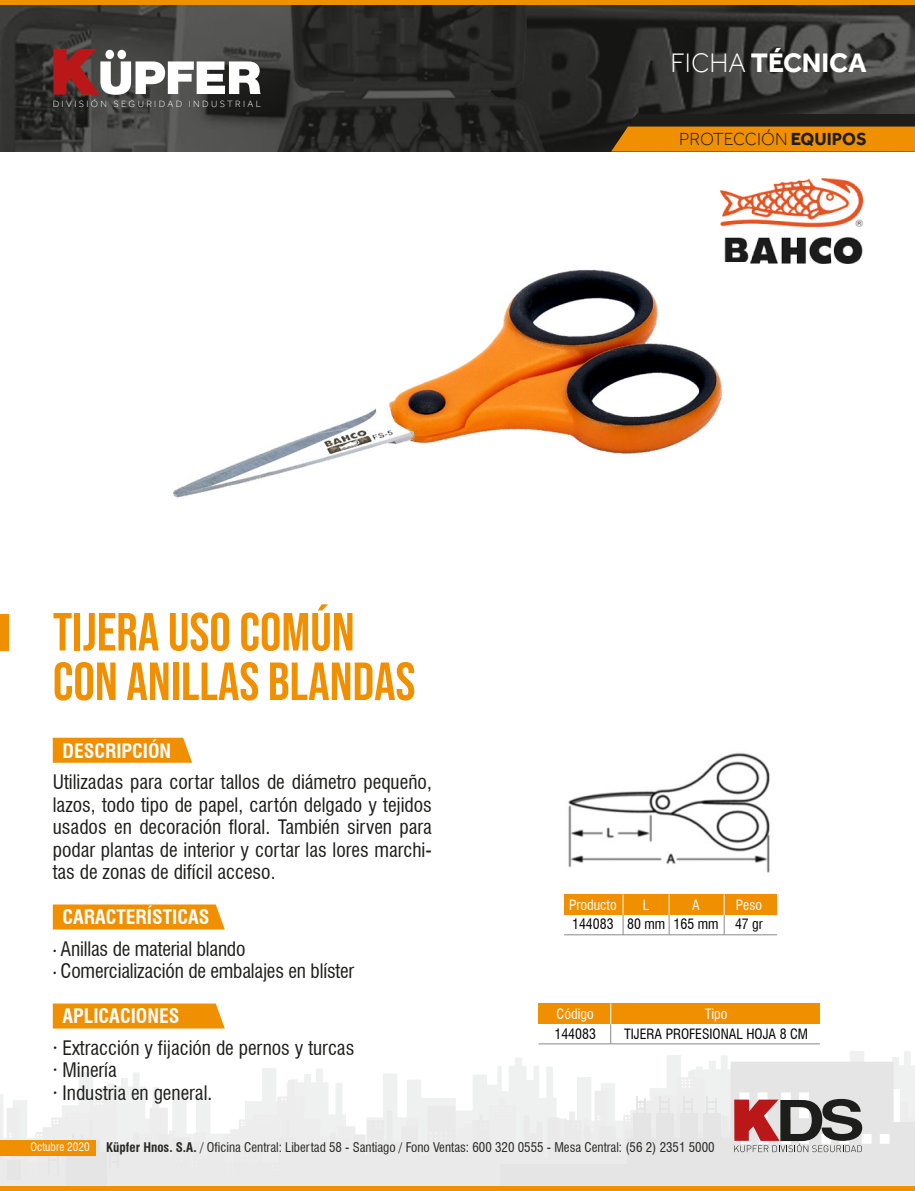
<style>
.page{position:relative;width:915px;height:1191px;background:#fff}
.page>*{position:absolute;margin:0;border:0;box-sizing:border-box;transform-origin:0 0}
.t1{font:53.55px/49.5px "Bebas Neue";color:#f08f00}
.t2{font:700 27.45px "Effra";color:#fff}
.t3{font:condensed 19.5px/22.5px "Swiss 721 BT";color:#1d1d1b}
.t4{font:700 condensed 19.5px "Swiss 721 BT";color:#fff}
.t5{font:300 18px "Effra";color:#1d1d1b}
.t6{font:condensed 13.8px "Swiss 721 BT";color:#000}
.t7{font:condensed 13.8px "Swiss 721 BT";color:#fff}
.t8{font:condensed 13.05px "Swiss 721 BT";color:#272726}
.t9{font:condensed 11.4px "Swiss 721 BT";color:#fff}
.t10{font:300 9.45px "Effra";letter-spacing:.25em;color:#fff}
.s1{font-weight:300}
.s2{font-weight:700}
.s3{font-weight:700;color:#fff}
.s4{font-family:"Myriad Pro";font-stretch:normal}
</style>
<div class="page">
<img style="left:0;top:5px;width:914px;height:147px">
<svg style="left:53px;top:737px;width:139px;height:25px;background:#f0950f"></svg>
<div style="left:53px;top:904px;width:172px;height:25px;background:#f08f00"></div>
<div style="left:53px;top:1003px;width:172px;height:25px;background:#f08f00"></div>
<svg style="left:0;top:1051px;width:914px;height:140px"></svg>
<div style="left:0;top:0;width:914px;height:5px;background:#f08f00"></div>
<svg style="left:53px;top:49px;width:207px;height:46px"></svg>
<svg style="left:611px;top:114px;width:303px;height:38px;background:#a4660a"></svg>
<div style="left:0;top:613px;width:9px;height:37px;background:#f08f00"></div>
<img style="left:720px;top:179px;width:141px;height:84px">
<img style="left:172px;top:269px;width:551px;height:229px">
<div style="left:538px;top:1003px;width:281px;height:21px;background:#f08f00"></div>
<svg style="left:610px;top:1003px;width:1px;height:40px"></svg>
<hr style="left:538px;top:1043px;width:281px;height:1px;background:#898989">
<div style="left:564px;top:894px;width:212px;height:21px;background:#f08f00"></div>
<svg style="left:622px;top:894px;width:1px;height:40px"></svg>
<svg style="left:668px;top:894px;width:1px;height:40px"></svg>
<svg style="left:723px;top:894px;width:1px;height:40px"></svg>
<hr style="left:564px;top:934px;width:212px;height:1px;background:#898989">
<img style="left:568px;top:753px;width:202px;height:120px">
<p class="t10" style="left:53px;top:98px;width:210px">DIVISIÓN SEGURIDAD INDUSTRIAL</p>
<h1 class="t1" style="left:53px;top:606px;width:364px">TIJERA USO COMÚN<br>CON ANILLAS BLANDAS</h1>
<h2 class="t2" style="left:670px;top:48px;width:197px"><span class="s1">FICHA</span> TÉCNICA</h2>
<p class="t5" style="left:679px;top:129px;width:189px">PROTECCIÓN <span class="s2">EQUIPOS</span></p>
<p class="t4" style="left:63px;top:739px;width:110px">DESCRIPCIÓN</p>
<p class="t3" style="left:53px;top:770px;width:380px;text-align:justify">Utilizadas para cortar tallos de diámetro pequeño, lazos, todo tipo de papel, cartón delgado y tejidos usados en decoración floral. También sirven para podar plantas de interior y cortar las lores marchi&shy;tas de zonas de difícil acceso.</p>
<p class="t3" style="left:53px;top:901px;width:194px;line-height:31.5px;text-indent:10px"><span class="s3">CARACTERÍSTICAS<br></span><span class="s4">·</span> Anillas de material blando</p>
<p class="t3" style="left:53px;top:960px;width:303px"><span class="s4">·</span> Comercialización de embalajes en blíster</p>
<p class="t4" style="left:63px;top:1004px;width:118px">APLICACIONES</p>
<p class="t3" style="left:53px;top:1036px;width:303px">· Extracción y fijación de pernos y turcas · Minería<br>· Industria en general.</p>
<p class="t9" style="left:31px;top:1140px;width:61px">Octubre 2020</p>
<p class="t8" style="left:106px;top:1139px;width:609px"><span class="s2">Küpfer Hnos. S.A.</span> / Oficina Central: Libertad 58 - Santiago / Fono Ventas: 600 320 0555 - Mesa Central: (56 2) 2351 5000</p>
<p class="t7" style="left:642px;top:897px;width:8px">L</p>
<p class="t6" style="left:627px;top:916px;width:39px">80 mm</p>
<p class="t7" style="left:692px;top:897px;width:9px">A</p>
<p class="t7" style="left:735px;top:897px;width:28px">Peso</p>
<p class="t6" style="left:673px;top:916px;width:91px">165 mm 47 gr</p>
<p class="t7" style="left:569px;top:897px;width:49px">Producto</p>
<p class="t6" style="left:572px;top:916px;width:43px">144083</p>
<p class="t7" style="left:556px;top:1006px;width:39px">Código</p>
<p class="t6" style="left:554px;top:1025px;width:43px">144083</p>
<p class="t7" style="left:704px;top:1006px;width:24px">Tipo</p>
<p class="t6" style="left:624px;top:1025px;width:185px">TIJERA PROFESIONAL HOJA 8 CM</p>
</div>
